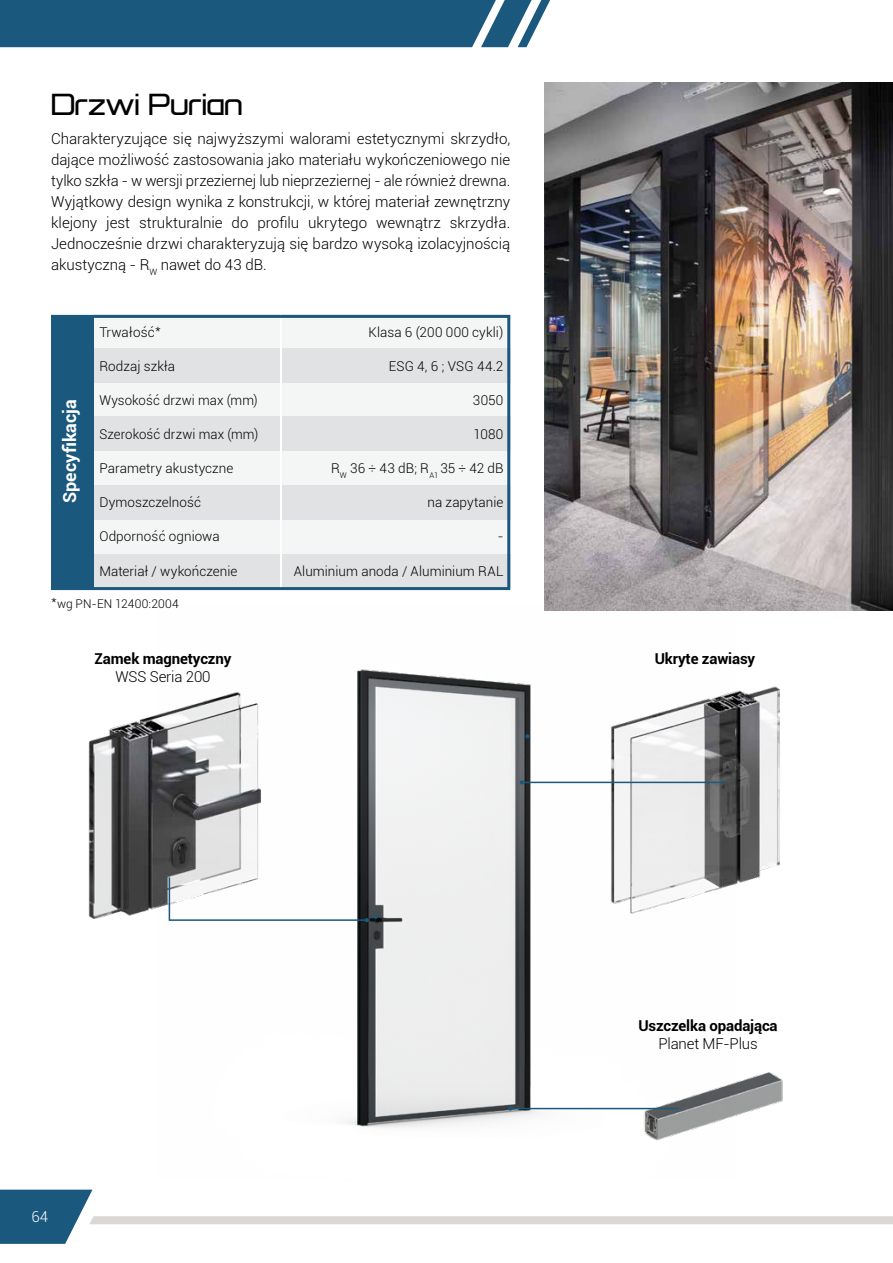
<style>
.page{position:relative;width:893px;height:1263px;background:#fff}
.page>*{position:absolute;margin:0;border:0;box-sizing:border-box;transform-origin:0 0}
.Paragraph_Style_1{font:36px "Formation Sans Regular PL";letter-spacing:-.005em;color:#000}
.Paragraph_Style_1-2{font:700 18px "Roboto";color:#fff}
.Paragraph_Style_1-3{font:300 15px/21px "Roboto";letter-spacing:-.005em;color:#000;text-align:justify}
.t1{font:700 15px/18px "Roboto";letter-spacing:-.01em;color:#000;text-align:center}
.t2{font:300 15px "Roboto";color:#fff}
.Paragraph_Style_1-4{font:300 13.5px "Roboto";letter-spacing:.005em;color:#000}
.Paragraph_Style_1-5{font:300 12px "Roboto";letter-spacing:.015em;color:#000}
.s1{font-weight:300}
</style>
<div class="page">
<img style="left:734px;top:1072px;width:49px;height:45px">
<img style="left:345px;top:610px;width:389px;height:531px">
<img style="left:454px;top:671px;width:326px;height:253px">
<img style="left:88px;top:678px;width:302px;height:253px">
<img style="left:544px;top:83px;width:349px;height:527px">
<div style="left:94px;top:553px;width:186px;height:34px;background:#e1e2e3"></div>
<div style="left:282px;top:553px;width:228px;height:34px;background:#e1e2e3"></div>
<div style="left:94px;top:519px;width:186px;height:34px;background:#f4f5f5"></div>
<div style="left:282px;top:519px;width:228px;height:34px;background:#f4f5f5"></div>
<div style="left:94px;top:315px;width:186px;height:34px;background:#f4f5f5"></div>
<div style="left:94px;top:383px;width:186px;height:34px;background:#f4f5f5"></div>
<div style="left:94px;top:451px;width:186px;height:34px;background:#f4f5f5"></div>
<div style="left:94px;top:349px;width:186px;height:34px;background:#e1e2e3"></div>
<div style="left:94px;top:417px;width:186px;height:34px;background:#e1e2e3"></div>
<div style="left:282px;top:315px;width:228px;height:34px;background:#f4f5f5"></div>
<div style="left:282px;top:383px;width:228px;height:34px;background:#f4f5f5"></div>
<div style="left:282px;top:451px;width:228px;height:34px;background:#f4f5f5"></div>
<div style="left:282px;top:349px;width:228px;height:34px;background:#e1e2e3"></div>
<div style="left:282px;top:417px;width:228px;height:34px;background:#e1e2e3"></div>
<div style="left:94px;top:485px;width:186px;height:34px;background:#e1e2e3"></div>
<div style="left:282px;top:485px;width:228px;height:34px;background:#e1e2e3"></div>
<div style="left:51px;top:315px;width:459px;height:275px;border:3px solid #1a587d"></div>
<div style="left:51px;top:315px;width:43px;height:272px;background:#1a587d"></div>
<svg style="left:525px;top:734px;width:5px;height:4px"></svg>
<hr style="left:510px;top:1108px;width:169px;height:1px;background:#1a587d">
<svg style="left:508px;top:1106px;width:4px;height:5px"></svg>
<svg style="left:168px;top:876px;width:210px;height:46px"></svg>
<hr style="left:522px;top:782px;width:204px;height:1px;background:#1a587d">
<svg style="left:520px;top:780px;width:4px;height:4px"></svg>
<div style="left:0;top:0;width:550px;height:47px;background:#1a587d"></div>
<svg style="left:0;top:1189px;width:893px;height:55px"></svg>
<p class="Paragraph_Style_1" style="left:51px;top:79px;width:193px">Drzwi Purian</p>
<p class="Paragraph_Style_1-3" style="left:51px;top:128px;width:461px">Charakteryzujące się najwyższymi walorami estetycznymi skrzydło, dające możliwość zastosowania jako materiału wykończeniowego nie tylko szkła - w wersji przeziernej lub nieprzeziernej - ale również drewna.</p>
<p class="Paragraph_Style_1-3" style="left:51px;top:191px;width:461px">Wyjątkowy design wynika z konstrukcji, w której materiał zewnętrzny klejony jest strukturalnie do profilu ukrytego wewnątrz skrzydła.<br>Jednocześnie drzwi charakteryzują się bardzo wysoką izolacyjnością akustyczną - R<sub>W</sub> nawet do 43 dB.</p>
<p class="Paragraph_Style_1-2" style="left:57px;top:503px;width:105px;rotate:-90deg">Specyfikacja</p>
<p class="Paragraph_Style_1-4" style="left:99px;top:323px;width:63px">Trwałość*</p>
<p class="Paragraph_Style_1-4" style="left:369px;top:323px;width:136px">Klasa 6 (200 000 cykli)</p>
<p class="Paragraph_Style_1-4" style="left:99px;top:357px;width:77px">Rodzaj szkła</p>
<p class="Paragraph_Style_1-4" style="left:389px;top:357px;width:116px">ESG 4, 6 ; VSG 44.2</p>
<p class="Paragraph_Style_1-4" style="left:99px;top:391px;width:160px">Wysokość drzwi max (mm)</p>
<p class="Paragraph_Style_1-4" style="left:473px;top:391px;width:32px">3050</p>
<p class="Paragraph_Style_1-4" style="left:99px;top:425px;width:160px">Szerokość drzwi max (mm)</p>
<p class="Paragraph_Style_1-4" style="left:99px;top:459px;width:135px">Parametry akustyczne</p>
<p class="Paragraph_Style_1-4" style="left:474px;top:425px;width:31px">1080</p>
<p class="Paragraph_Style_1-4" style="left:331px;top:459px;width:174px">R<sub>W</sub> 36 ÷ 43 dB; R<sub>A1</sub> 35 ÷ 42 dB</p>
<p class="Paragraph_Style_1-4" style="left:99px;top:493px;width:103px">Dymoszczelność</p>
<p class="Paragraph_Style_1-4" style="left:428px;top:493px;width:77px">na zapytanie</p>
<p class="Paragraph_Style_1-4" style="left:99px;top:527px;width:122px">Odporność ogniowa</p>
<p class="Paragraph_Style_1-4" style="left:498px;top:527px;width:7px">-</p>
<p class="Paragraph_Style_1-4" style="left:99px;top:562px;width:140px">Materiał / wykończenie</p>
<p class="Paragraph_Style_1-4" style="left:294px;top:562px;width:211px">Aluminium anoda / Aluminium RAL</p>
<p class="Paragraph_Style_1-5" style="left:51px;top:595px;width:129px"><sup>*</sup>wg PN-EN 12400:2004</p>
<p class="t1" style="left:95px;top:649px;width:138px">Zamek magnetyczny</p>
<p class="Paragraph_Style_1-3" style="left:115px;top:665px;width:97px">WSS Seria 200</p>
<p class="t1" style="left:655px;top:649px;width:102px">Ukryte zawiasy</p>
<p class="t2" style="left:32px;top:1206px;width:18px">64</p>
<p class="t1" style="left:638px;top:1016px;width:141px">Uszczelka opadająca<br><span class="s1">Planet MF-Plus</span></p>
</div>
